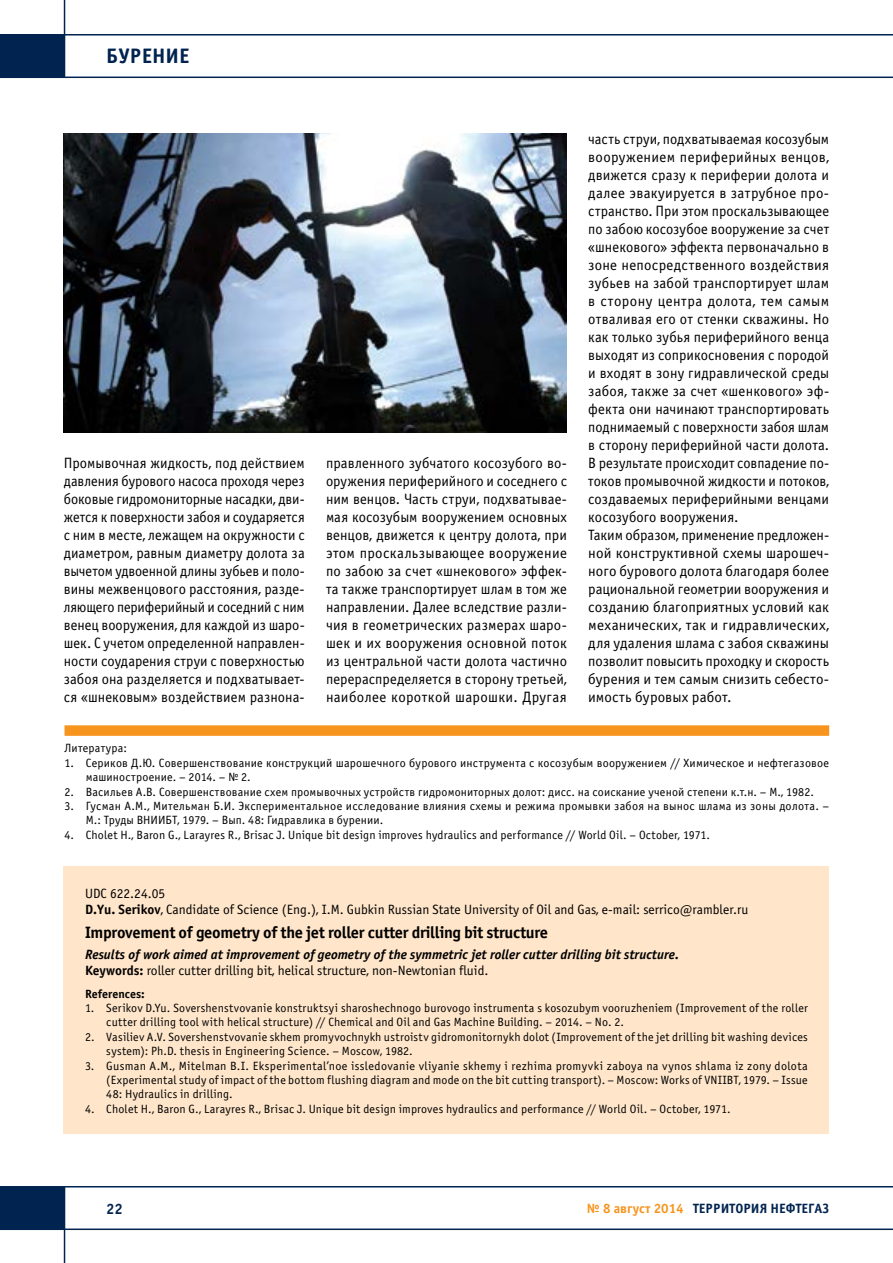
<style>
.page{position:relative;width:893px;height:1263px;background:#fff}
.page>*{position:absolute;margin:0;border:0;box-sizing:border-box;transform-origin:0 0}
.t1{font:700 21px "Officina Sans C";color:#00234f}
.t2{font:700 16.5px "Officina Sans C";letter-spacing:-.02em;color:#000}
.t3{font:15px/18px "Officina Sans C";letter-spacing:.01em;color:#000;scale:.96 1}
.t4{font:15px/18px "Officina Sans C";letter-spacing:.01em;color:#000;text-align:justify}
.t5{font:700 15px "Officina Sans C";color:#00234f}
.t6{font:italic 700 13.5px/16.2px "Officina Sans C";color:#000}
.t7{font:13.5px/16.2px "Officina Sans C";color:#000}
.t8{font:700 13.5px "Officina Sans C";color:#00234f}
.t9{font:12px/14.4px "Officina Sans C";letter-spacing:.015em;color:#000}
.t10{font:700 12px "Officina Sans C";color:#000}
.s1{font-weight:700}
.s2{font-style:normal}
.s3{font-weight:400;font-style:normal}
.s4{color:#f7941e}
</style>
<div class="page">
<hr style="left:0;top:77px;width:893px;height:1px;background:#00234f">
<hr style="left:64px;top:0;width:1px;height:77px;background:#00234f">
<hr style="left:0;top:34px;width:893px;height:2px;background:#00234f">
<div style="left:0;top:35px;width:64px;height:42px;background:#00234f"></div>
<hr style="left:0;top:1186px;width:893px;height:1px;background:#00234f">
<hr style="left:64px;top:1186px;width:1px;height:77px;background:#00234f">
<hr style="left:0;top:1228px;width:893px;height:2px;background:#00234f">
<div style="left:0;top:1187px;width:64px;height:42px;background:#00234f"></div>
<div style="left:65px;top:725px;width:764px;height:11px;background:#f7941e"></div>
<div style="left:64px;top:866px;width:765px;height:268px;background:#ffe6ca"></div>
<img style="left:64px;top:133px;width:503px;height:299px">
<h1 class="t1" style="left:106px;top:44px;width:85px">БУРЕНИЕ</h1>
<p class="t4" style="left:64px;top:454px;width:242px">Промывочная жидкость, под действием давления бурового насоса проходя через боковые гидромониторные насадки, дви&shy;жется к поверхности забоя и соударяется с ним в месте, лежащем на окружности с диаметром, равным диаметру долота за вычетом удвоенной длины зубьев и поло&shy;вины межвенцового расстояния, разде&shy;ляющего периферийный и соседний с ним венец вооружения, для каждой из шаро&shy;шек. С учетом определенной направлен&shy;ности соударения струи с поверхностью забоя она разделяется и подхватывает&shy;ся «шнековым» воздействием разнона-</p>
<p class="t4" style="left:326px;top:454px;width:242px">правленного зубчатого косозубого во&shy;оружения периферийного и соседнего с ним венцов. Часть струи, подхватывае&shy;мая косозубым вооружением основных венцов, движется к центру долота, при этом проскальзывающее вооружение по забою за счет «шнекового» эффек&shy;та также транспортирует шлам в том же направлении. Далее вследствие разли&shy;чия в геометрических размерах шаро&shy;шек и их вооружения основной поток из центральной части долота частично перераспределяется в сторону третьей, наиболее короткой шарошки. Другая</p>
<p class="t3" style="left:588px;top:130px;width:253px">часть струи, подхватываемая косозубым вооружением периферийных венцов, движется сразу к периферии долота и далее эвакуируется в затрубное про&shy;странство. При этом проскальзывающее по забою косозубое вооружение за счет «шнекового» эффекта первоначально в зоне непосредственного воздействия зубьев на забой транспортирует шлам в сторону центра долота, тем самым отваливая его от стенки скважины. Но как только зубья периферийного венца выходят из соприкосновения с породой и входят в зону гидравлической среды забоя, также за счет «шенкового» эф&shy;фекта они начинают транспортировать поднимаемый с поверхности забоя шлам в сторону периферийной части долота.<br>В результате происходит совпадение по&shy;токов промывочной жидкости и потоков, создаваемых периферийными венцами косозубого вооружения.<br>Таким образом, применение предложен&shy;ной конструктивной схемы шарошеч&shy;ного бурового долота благодаря более рациональной геометрии вооружения и созданию благоприятных условий как механических, так и гидравлических, для удаления шлама с забоя скважины позволит повысить проходку и скорость бурения и тем самым снизить себесто&shy;имость буровых работ.</p>
<p class="t9" style="left:65px;top:741px;width:64px">Литература:</p>
<p class="t9" style="left:86px;top:756px;width:745px;text-indent:-21px">1. Сериков Д.Ю. Совершенствование конструкций шарошечного бурового инструмента с косозубым вооружением // Химическое и нефтегазовое машиностроение. – 2014. – № 2.</p>
<p class="t9" style="left:65px;top:784px;width:751px">2. Васильев А.В. Совершенствование схем промывочных устройств гидромониторных долот: дисс. на соискание ученой степени к.т.н. – М., 1982.</p>
<p class="t9" style="left:86px;top:799px;width:745px;text-indent:-21px">3. Гусман А.М., Мительман Б.И. Экспериментальное исследование влияния схемы и режима промывки забоя на вынос шлама из зоны долота. –<br>М.: Труды ВНИИБТ, 1979. – Вып. 48: Гидравлика в бурении.</p>
<p class="t9" style="left:65px;top:828px;width:647px">4. Cholet H., Baron G., Larayres R., Brisac J. Unique bit design improves hydraulics and performance // World Oil. – October, 1971.</p>
<p class="t7" style="left:85px;top:885px;width:665px">UDC 622.24.05<br><span class="s1">D.Yu. Serikov</span>, Candidate of Science (Eng.), I.M. Gubkin Russian State University of Oil and Gas, e-mail: serrico@rambler.ru</p>
<h2 class="t2" style="left:85px;top:923px;width:465px">Improvement of geometry of the jet roller cutter drilling bit structure</h2>
<p class="t6" style="left:85px;top:946px;width:596px">Results of work aimed at improvement of geometry of the symmetric jet roller cutter drilling bit structure.<br><span class="s2">Keywords:</span> <span class="s3">roller cutter drilling bit, helical structure, non-Newtonian fluid.</span></p>
<p class="t10" style="left:85px;top:987px;width:61px">References:</p>
<p class="t9" style="left:106px;top:1001px;width:703px;text-indent:-21px">1. Serikov D.Yu. Sovershenstvovanie konstruktsyi sharoshechnogo burovogo instrumenta s kosozubym vooruzheniem (Improvement of the roller cutter drilling tool with helical structure) // Chemical and Oil and Gas Machine Building. – 2014. – No. 2.</p>
<p class="t9" style="left:106px;top:1030px;width:703px;text-indent:-21px">2. Vasiliev A.V. Sovershenstvovanie skhem promyvochnykh ustroistv gidromonitornykh dolot (Improvement of the jet drilling bit washing devices system): Ph.D. thesis in Engineering Science. – Moscow, 1982.</p>
<p class="t9" style="left:106px;top:1059px;width:703px;text-align:justify;text-indent:-21px">3. Gusman A.M., Mitelman B.I. Eksperimental’noe issledovanie vliyanie skhemy i rezhima promyvki zaboya na vynos shlama iz zony dolota (Experimental study of impact of the bottom flushing diagram and mode on the bit cutting transport). – Moscow: Works of VNIIBT, 1979. – Issue 48: Hydraulics in drilling.</p>
<p class="t9" style="left:85px;top:1102px;width:647px">4. Cholet H., Baron G., Larayres R., Brisac J. Unique bit design improves hydraulics and performance // World Oil. – October, 1971.</p>
<p class="t5" style="left:106px;top:1200px;width:18px">22</p>
<p class="t8" style="left:587px;top:1201px;width:244px"><span class="s4">№ 8 август 2014</span> ТЕРРИТОРИЯ НЕФТЕГАЗ</p>
</div>
